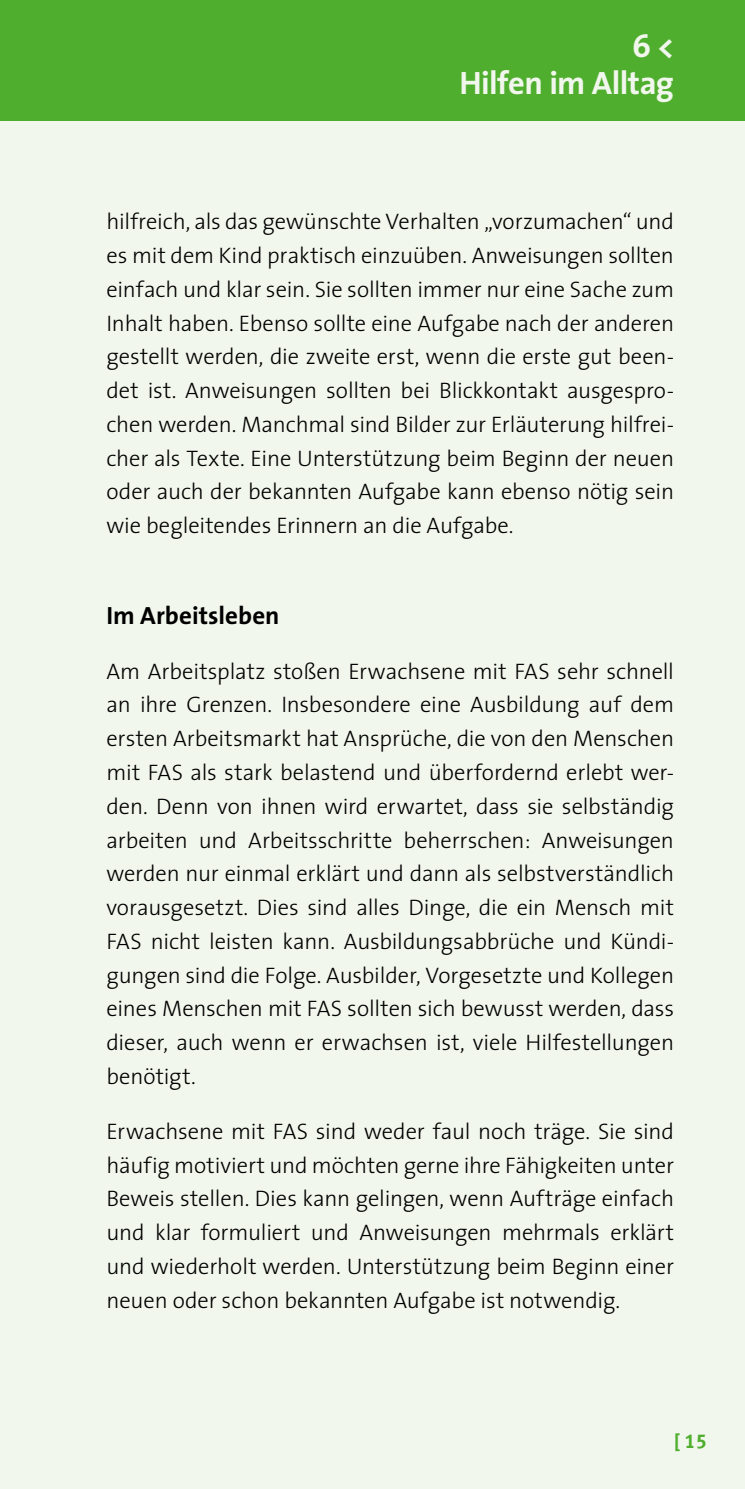
<style>
.page{position:relative;width:745px;height:1489px;background:#fff}
.page>*{position:absolute;margin:0;border:0;box-sizing:border-box;transform-origin:0 0}
.t1{font:700 32.5px/37.5px "The Sans";letter-spacing:-.02em;color:#f1f7ec;text-align:right}
.t2{font:700 25px "The Sans";color:#000}
.t3{font:300 22.5px/33.8px "The Sans";letter-spacing:-.005em;color:#000;text-align:justify}
.t4{font:20px "Meta Bold LF";color:#50ae2f}
</style>
<div class="page">
<div style="left:0;top:0;width:744px;height:1488px;background:#f1f7ec"></div>
<div style="left:0;top:0;width:744px;height:120px;background:#50ae2f"></div>
<h1 class="t1" style="left:459px;top:26px;width:216px">6 &lt;<br>Hilfen im Alltag</h1>
<p class="t3" style="left:106px;top:204px;width:568px">hilfreich, als das gewünschte Verhalten „vorzumachen“ und es mit dem Kind praktisch einzuüben. Anweisungen sollten einfach und klar sein. Sie sollten immer nur eine Sache zum Inhalt haben. Ebenso sollte eine Aufgabe nach der anderen gestellt werden, die zweite erst, wenn die erste gut been&shy;det ist. Anweisungen sollten bei Blickkontakt ausgespro&shy;chen werden. Manchmal sind Bilder zur Erläuterung hilfrei&shy;cher als Texte. Eine Unterstützung beim Beginn der neuen oder auch der bekannten Aufgabe kann ebenso nötig sein wie begleitendes Erinnern an die Aufgabe.</p>
<p class="t2" style="left:106px;top:594px;width:174px">Im Arbeitsleben</p>
<p class="t3" style="left:106px;top:653px;width:568px">Am Arbeitsplatz stoßen Erwachsene mit FAS sehr schnell an ihre Grenzen. Insbesondere eine Ausbildung auf dem ersten Arbeitsmarkt hat Ansprüche, die von den Menschen mit FAS als stark belastend und überfordernd erlebt wer&shy;den. Denn von ihnen wird erwartet, dass sie selbständig arbeiten und Arbeitsschritte beherrschen: Anweisungen werden nur einmal erklärt und dann als selbstverständlich vorausgesetzt. Dies sind alles Dinge, die ein Mensch mit FAS nicht leisten kann. Ausbildungsabbrüche und Kündi&shy;gungen sind die Folge. Ausbilder, Vorgesetzte und Kollegen eines Menschen mit FAS sollten sich bewusst werden, dass dieser, auch wenn er erwachsen ist, viele Hilfestellungen benötigt.</p>
<p class="t3" style="left:106px;top:1113px;width:568px">Erwachsene mit FAS sind weder faul noch träge. Sie sind häufig motiviert und möchten gerne ihre Fähigkeiten unter Beweis stellen. Dies kann gelingen, wenn Aufträge einfach und klar formuliert und Anweisungen mehrmals erklärt und wiederholt werden. Unterstützung beim Beginn einer neuen oder schon bekannten Aufgabe ist notwendig.</p>
<p class="t4" style="left:673px;top:1428px;width:34px">[ 15</p>
</div>
